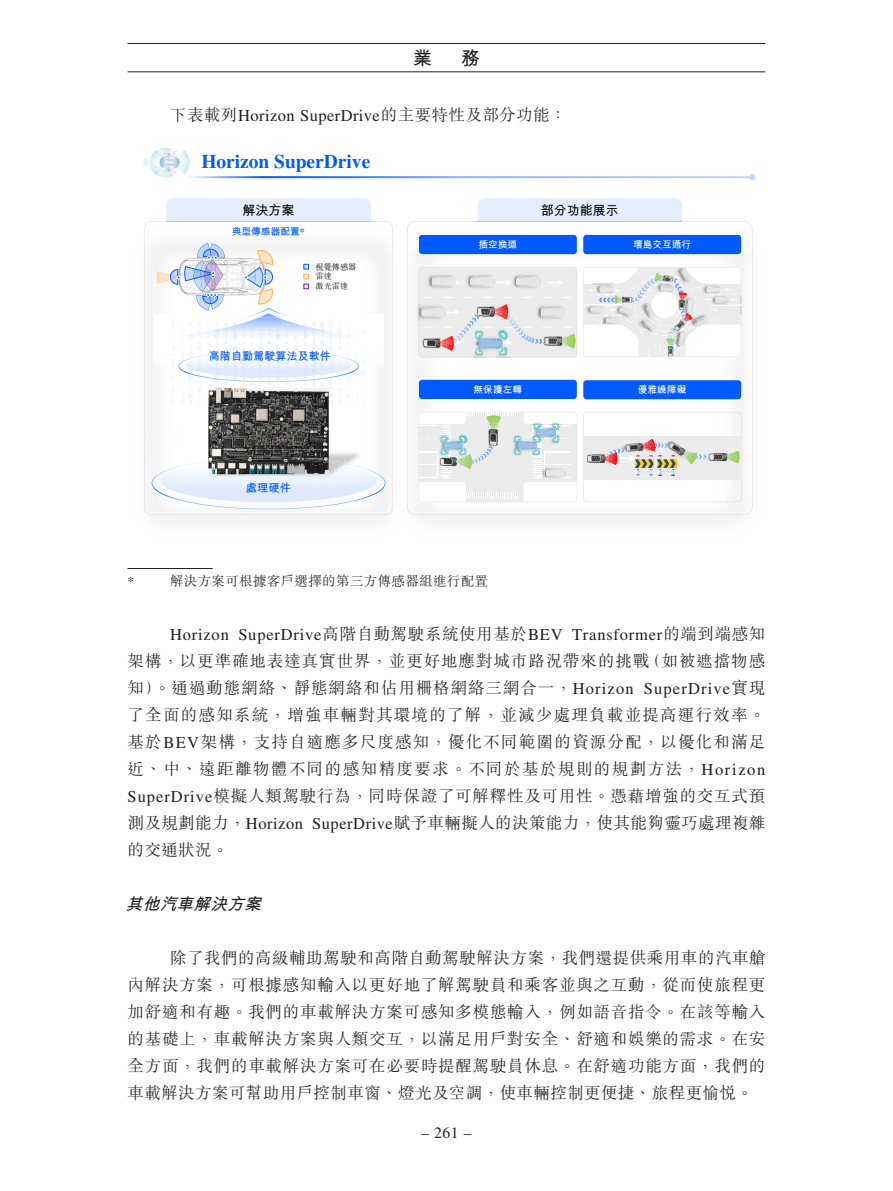
<style>
.page{position:relative;width:893px;height:1191px;background:#fff}
.page>*{position:absolute;margin:0;border:0;box-sizing:border-box;transform-origin:0 0}
.t1{font:700 19.5px "Times LT Std";color:#005aff}
.t2{font:700 18.75px "M Hei HK";color:#231f20}
.t3{font:300 16.5px/27px "M Sung HK";letter-spacing:.025em;color:#231f20;text-align:justify}
.t4{font:16.5px "Times LT Std";letter-spacing:.05em;color:#231f20}
.t5{font:16.5px "Times LT Std";letter-spacing:.025em;color:#231f20}
.t6{font:italic 700 16.5px "M Hei HK";color:#231f20}
.t7{font:15.75px "Times LT Std";color:#231f20}
.t8{font:300 13.5px "M Sung HK";letter-spacing:.025em;color:#231f20}
.t9{font:13.5px "Times LT Std";color:#231f20}
.t10{font:13.05px "M Hei HK Bold E Ten B5 H";color:#000}
.t11{font:11.25px "M Hei HK Bold E Ten B5 H";color:#005aff}
.t12{font:11.1px "M Hei HK Bold E Ten B5 H";color:#005aff}
.t13{font:9.75px "M Hei HK Bold E Ten B5 H";color:#fff}
.t14{font:9.75px "M Hei HK Bold E Ten B5 H";color:#005aff}
.t15{font:8.1px/9.8px "M Sung HK Light E Ten B5 H";letter-spacing:.005em;color:#000}
.s1{font-family:"M Sung HK";font-weight:300}
.s2{font-family:"Times LT Std";font-weight:700}
.s3{font-family:"Times LT Std";font-weight:400}
</style>
<div class="page">
<hr style="left:128px;top:43px;width:637px;height:1px;background:#231f20">
<hr style="left:128px;top:71px;width:637px;height:1px;background:#231f20">
<svg style="left:410px;top:221px;width:343px;height:294px"></svg>
<img style="left:407px;top:224px;width:3px;height:288px">
<svg style="left:144px;top:221px;width:249px;height:294px"></svg>
<div style="left:166px;top:198px;width:205px;height:22px;background:#e5eeff"></div>
<hr style="left:166px;top:221px;width:205px;height:1px;background:#bbc2d3">
<div style="left:477px;top:198px;width:205px;height:22px;background:#e5eeff"></div>
<hr style="left:477px;top:221px;width:205px;height:1px;background:#bbc2d3">
<img style="left:145px;top:407px;width:198px;height:74px">
<svg style="left:144px;top:451px;width:1px;height:15px"></svg>
<img style="left:163px;top:174px;width:592px;height:6px">
<img style="left:154px;top:314px;width:230px;height:54px">
<img style="left:158px;top:341px;width:221px;height:22px">
<img style="left:172px;top:368px;width:193px;height:37px">
<img style="left:172px;top:336px;width:175px;height:29px">
<img style="left:193px;top:382px;width:6px;height:20px">
<img style="left:193px;top:336px;width:154px;height:1px">
<img style="left:193px;top:332px;width:154px;height:4px">
<img style="left:253px;top:334px;width:6px;height:2px">
<img style="left:254px;top:308px;width:29px;height:6px">
<img style="left:244px;top:314px;width:49px;height:3px">
<img style="left:172px;top:317px;width:189px;height:15px">
<img style="left:297px;top:331px;width:15px;height:1px">
<svg style="left:304px;top:323px;width:2px;height:21px"></svg>
<img style="left:219px;top:331px;width:40px;height:1px">
<img style="left:193px;top:350px;width:154px;height:32px">
<img style="left:297px;top:350px;width:15px;height:3px">
<img style="left:193px;top:368px;width:154px;height:7px">
<img style="left:193px;top:352px;width:66px;height:10px">
<svg style="left:173px;top:323px;width:20px;height:81px"></svg>
<img style="left:253px;top:375px;width:6px;height:2px">
<img style="left:253px;top:370px;width:6px;height:3px">
<img style="left:253px;top:353px;width:59px;height:14px">
<svg style="left:304px;top:352px;width:2px;height:33px"></svg>
<svg style="left:347px;top:318px;width:19px;height:85px"></svg>
<img style="left:289px;top:468px;width:97px;height:41px">
<img style="left:152px;top:461px;width:137px;height:48px">
<img style="left:310px;top:471px;width:67px;height:29px">
<svg style="left:583px;top:265px;width:159px;height:94px"></svg>
<svg style="left:419px;top:412px;width:158px;height:90px"></svg>
<img style="left:345px;top:449px;width:20px;height:14px">
<img style="left:329px;top:449px;width:16px;height:14px">
<img style="left:344px;top:463px;width:21px;height:2px">
<img style="left:329px;top:460px;width:15px;height:3px">
<img style="left:203px;top:449px;width:5px;height:14px">
<img style="left:344px;top:465px;width:21px;height:14px">
<img style="left:203px;top:463px;width:141px;height:16px">
<img style="left:208px;top:387px;width:121px;height:70px">
<img style="left:221px;top:403px;width:47px;height:2px">
<svg style="left:225px;top:323px;width:2px;height:68px"></svg>
<svg style="left:199px;top:322px;width:20px;height:88px"></svg>
<svg style="left:233px;top:323px;width:3px;height:80px"></svg>
<svg style="left:242px;top:323px;width:3px;height:81px"></svg>
<svg style="left:312px;top:322px;width:29px;height:91px"></svg>
<svg style="left:251px;top:324px;width:2px;height:78px"></svg>
<svg style="left:259px;top:322px;width:38px;height:82px"></svg>
<img style="left:208px;top:457px;width:121px;height:2px">
<img style="left:208px;top:459px;width:121px;height:15px">
<div style="left:419px;top:235px;width:158px;height:19px;background:#005aff;border-radius:3px"></div>
<div style="left:583px;top:235px;width:158px;height:19px;background:#005aff;border-radius:3px"></div>
<div style="left:419px;top:380px;width:158px;height:19px;background:#005aff;border-radius:3px"></div>
<div style="left:583px;top:380px;width:158px;height:19px;background:#005aff;border-radius:3px"></div>
<img style="left:416px;top:304px;width:3px;height:16px">
<svg style="left:419px;top:267px;width:158px;height:91px;background:#e1e0e1"></svg>
<svg style="left:583px;top:412px;width:159px;height:90px"></svg>
<svg style="left:304px;top:264px;width:5px;height:25px"></svg>
<img style="left:158px;top:148px;width:14px;height:2px">
<img style="left:186px;top:153px;width:4px;height:18px">
<svg style="left:144px;top:150px;width:42px;height:27px"></svg>
<img style="left:225px;top:257px;width:19px;height:40px">
<svg style="left:157px;top:243px;width:68px;height:67px"></svg>
<svg style="left:244px;top:249px;width:30px;height:55px"></svg>
<hr style="left:128px;top:568px;width:85px;height:1px;background:#231f20">
<p class="t2" style="left:413px;top:44px;width:20px">業</p>
<p class="t2" style="left:461px;top:44px;width:20px">務</p>
<p class="t5" style="left:170px;top:106px;width:398px"><span class="s1">下表載列</span>Horizon SuperDrive<span class="s1">的主要特性及部分功能：</span></p>
<p class="t1" style="left:201px;top:150px;width:170px">Horizon SuperDrive</p>
<p class="t10" style="left:243px;top:201px;width:53px">解決方案</p>
<p class="t14" style="left:232px;top:224px;width:74px">典型傳感器配置<span class="s2">*</span></p>
<p class="t15" style="left:316px;top:261px;width:42px">視覺傳感器雷達<br>激光雷達</p>
<p class="t12" style="left:209px;top:347px;width:124px">高階自動駕駛算法及軟件</p>
<p class="t11" style="left:246px;top:479px;width:47px">處理硬件</p>
<p class="t10" style="left:541px;top:201px;width:79px">部分功能展示</p>
<p class="t13" style="left:478px;top:237px;width:40px">插空換道</p>
<p class="t13" style="left:633px;top:237px;width:60px">環島交互通行</p>
<p class="t13" style="left:474px;top:382px;width:50px">無保護左轉</p>
<p class="t13" style="left:638px;top:382px;width:50px">優雅繞障礙</p>
<p class="t9" style="left:128px;top:573px;width:8px">*</p>
<p class="t8" style="left:170px;top:571px;width:319px">解決方案可根據客戶選擇的第三方傳感器組進行配置</p>
<p class="t4" style="left:170px;top:625px;width:597px">Horizon SuperDrive<span class="s1">高階自動駕駛系統使用基於</span>BEV Transformer<span class="s1">的端到端感知</span></p>
<p class="t3" style="left:128px;top:646px;width:639px">架構，以更準確地表達真實世界，並更好地應對城市路況帶來的挑戰（如被遮擋物感知）。通過動態網絡、靜態網絡和佔用柵格網絡三網合一，<span class="s3">Horizon SuperDrive</span>實現了全面的感知系統，增強車輛對其環境的了解，並減少處理負載並提高運行效率。基於<span class="s3">BEV</span>架構，支持自適應多尺度感知，優化不同範圍的資源分配，以優化和滿足近、中、遠距離物體不同的感知精度要求。不同於基於規則的規劃方法，<span class="s3">Horizon SuperDrive</span>模擬人類駕駛行為，同時保證了可解釋性及可用性。憑藉增強的交互式預測及規劃能力，<span class="s3">Horizon SuperDrive</span>賦予車輛擬人的決策能力，使其能夠靈巧處理複雜的交通狀況。</p>
<p class="t6" style="left:126px;top:891px;width:142px">其他汽車解決方案</p>
<p class="t3" style="left:128px;top:943px;width:639px;text-indent:43px">除了我們的高級輔助駕駛和高階自動駕駛解決方案，我們還提供乘用車的汽車艙內解決方案，可根據感知輸入以更好地了解駕駛員和乘客並與之互動，從而使旅程更加舒適和有趣。我們的車載解決方案可感知多模態輸入，例如語音指令。在該等輸入的基礎上，車載解決方案與人類交互，以滿足用戶對安全、舒適和娛樂的需求。在安全方面，我們的車載解決方案可在必要時提醒駕駛員休息。在舒適功能方面，我們的車載解決方案可幫助用戶控制車窗、燈光及空調，使車輛控制更便捷、旅程更愉悅。</p>
<p class="t7" style="left:421px;top:1124px;width:52px">– 261 –</p>
</div>
